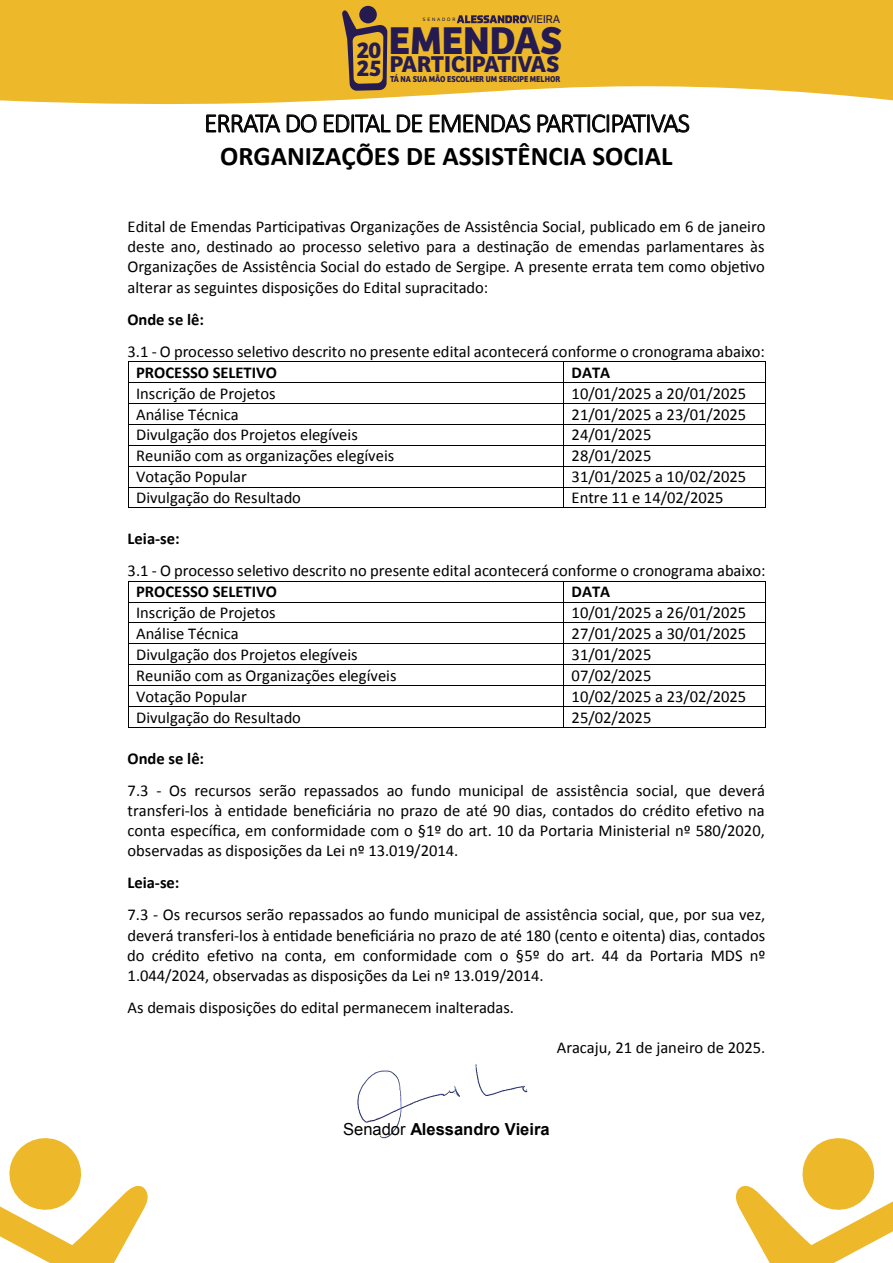
<style>
.page{position:relative;width:893px;height:1263px;background:#fff}
.page>*{position:absolute;margin:0;border:0;box-sizing:border-box;transform-origin:0 0}
.t1{font:700 40.2px "Bree";color:#251b51}
.t2{font:300 27px "Calibri";letter-spacing:-.04em;color:#000}
.t3{font:700 27px "Calibri";color:#000}
.t4{font:700 23.7px/17.9px "Bree";color:#251b51}
.t5{font:16.5px/20.1px "Calibri";color:#000;text-align:justify}
.t6{font:700 16.5px "Calibri";color:#000}
.t7{font:700 16.5px "Arial";color:#000}
.t8{font:10.8px "Prometo";color:#251b51}
.t9{font:700 8.85px "Bree";color:#251b51;scale:.91 1}
.t10{font:4.65px "Prometo";letter-spacing:.4em;color:#251b51}
.s1{font-weight:400}
</style>
<div class="page">
<img style="left:357px;top:1064px;width:171px;height:75px">
<svg style="left:206px;top:114px;width:111px;height:19px"></svg>
<svg style="left:323px;top:114px;width:100px;height:19px"></svg>
<svg style="left:429px;top:114px;width:102px;height:19px"></svg>
<svg style="left:537px;top:114px;width:153px;height:19px"></svg>
<hr style="left:128px;top:361px;width:435px;height:1px;background:#000">
<hr style="left:564px;top:361px;width:201px;height:1px;background:#000">
<hr style="left:128px;top:382px;width:435px;height:1px;background:#000">
<hr style="left:564px;top:382px;width:201px;height:1px;background:#000">
<hr style="left:128px;top:403px;width:435px;height:1px;background:#000">
<hr style="left:564px;top:403px;width:201px;height:1px;background:#000">
<hr style="left:128px;top:424px;width:435px;height:1px;background:#000">
<hr style="left:564px;top:424px;width:201px;height:1px;background:#000">
<hr style="left:128px;top:445px;width:435px;height:1px;background:#000">
<hr style="left:564px;top:445px;width:201px;height:1px;background:#000">
<hr style="left:128px;top:466px;width:435px;height:1px;background:#000">
<hr style="left:564px;top:466px;width:201px;height:1px;background:#000">
<hr style="left:128px;top:487px;width:435px;height:1px;background:#000">
<hr style="left:564px;top:487px;width:201px;height:1px;background:#000">
<svg style="left:128px;top:362px;width:1px;height:145px"></svg>
<hr style="left:128px;top:507px;width:435px;height:1px;background:#000">
<svg style="left:563px;top:361px;width:1px;height:147px"></svg>
<hr style="left:564px;top:507px;width:201px;height:1px;background:#000">
<svg style="left:765px;top:361px;width:1px;height:147px"></svg>
<hr style="left:128px;top:581px;width:435px;height:1px;background:#000">
<hr style="left:564px;top:581px;width:201px;height:1px;background:#000">
<hr style="left:128px;top:602px;width:435px;height:1px;background:#000">
<hr style="left:564px;top:602px;width:201px;height:1px;background:#000">
<hr style="left:128px;top:623px;width:435px;height:1px;background:#000">
<hr style="left:564px;top:623px;width:201px;height:1px;background:#000">
<hr style="left:128px;top:643px;width:435px;height:1px;background:#000">
<hr style="left:564px;top:643px;width:201px;height:1px;background:#000">
<hr style="left:128px;top:664px;width:435px;height:1px;background:#000">
<hr style="left:564px;top:664px;width:201px;height:1px;background:#000">
<hr style="left:128px;top:685px;width:435px;height:1px;background:#000">
<hr style="left:564px;top:685px;width:201px;height:1px;background:#000">
<hr style="left:128px;top:706px;width:435px;height:1px;background:#000">
<hr style="left:564px;top:706px;width:201px;height:1px;background:#000">
<svg style="left:128px;top:582px;width:1px;height:145px"></svg>
<hr style="left:128px;top:727px;width:435px;height:1px;background:#000">
<svg style="left:563px;top:581px;width:1px;height:147px"></svg>
<hr style="left:564px;top:727px;width:201px;height:1px;background:#000">
<svg style="left:765px;top:581px;width:1px;height:147px"></svg>
<svg style="left:0;top:0;width:893px;height:105px;background:#eebf3d"></svg>
<div style="left:359px;top:6px;width:18px;height:18px;background:#251b51;border-radius:50%"></div>
<svg style="left:342px;top:10px;width:45px;height:81px;background:#a58037"></svg>
<svg style="left:457px;top:15px;width:70px;height:8px"></svg>
<svg style="left:736px;top:1138px;width:157px;height:125px"></svg>
<svg style="left:0;top:1138px;width:148px;height:125px"></svg>
<h3 class="t4" style="left:357px;top:39px;width:26px">20<br>25</h3>
<p class="t10" style="left:423px;top:17px;width:34px">SENADOR</p>
<p class="t8" style="left:527px;top:13px;width:35px">VIEIRA</p>
<h1 class="t1" style="left:389px;top:9px;width:175px">EMENDAS</h1>
<h3 class="t4" style="left:390px;top:53px;width:171px">PARTICIPATIVAS</h3>
<p class="t9" style="left:390px;top:72px;width:189px">TÁ NA SUA MÃO ESCOLHER UM SERGIPE MELHOR</p>
<h2 class="t2" style="left:204px;top:106px;width:487px">ERRATA DO EDITAL DE EMENDAS PARTICIPATIVAS</h2>
<h2 class="t3" style="left:220px;top:137px;width:454px">ORGANIZAÇÕES DE ASSISTÊNCIA SOCIAL</h2>
<p class="t5" style="left:127px;top:216px;width:639px">Edital de Emendas Participativas Organizações de Assistência Social, publicado em 6 de janeiro deste ano, destinado ao processo seletivo para a destinação de emendas parlamentares às Organizações de Assistência Social do estado de Sergipe. A presente errata tem como objetivo alterar as seguintes disposições do Edital supracitado:</p>
<p class="t6" style="left:127px;top:307px;width:78px">Onde se lê:</p>
<p class="t5" style="left:127px;top:341px;width:639px">3.1 - O processo seletivo descrito no presente edital acontecerá conforme o cronograma abaixo:</p>
<p class="t6" style="left:136px;top:361px;width:142px">PROCESSO SELETIVO</p>
<p class="t6" style="left:572px;top:361px;width:40px">DATA</p>
<p class="t5" style="left:136px;top:383px;width:141px">Inscrição de Projetos</p>
<p class="t5" style="left:572px;top:383px;width:176px">10/01/2025 a 20/01/2025</p>
<p class="t5" style="left:136px;top:403px;width:104px">Análise Técnica</p>
<p class="t5" style="left:572px;top:403px;width:176px">21/01/2025 a 23/01/2025</p>
<p class="t5" style="left:136px;top:424px;width:223px">Divulgação dos Projetos elegíveis</p>
<p class="t5" style="left:572px;top:424px;width:81px">24/01/2025</p>
<p class="t5" style="left:136px;top:445px;width:260px">Reunião com as organizações elegíveis</p>
<p class="t5" style="left:572px;top:445px;width:81px">28/01/2025</p>
<p class="t5" style="left:136px;top:466px;width:112px">Votação Popular</p>
<p class="t5" style="left:572px;top:466px;width:176px">31/01/2025 a 10/02/2025</p>
<p class="t5" style="left:136px;top:487px;width:166px">Divulgação do Resultado</p>
<p class="t5" style="left:572px;top:487px;width:153px">Entre 11 e 14/02/2025</p>
<p class="t6" style="left:128px;top:527px;width:54px">Leia-se:</p>
<p class="t5" style="left:128px;top:560px;width:639px">3.1 - O processo seletivo descrito no presente edital acontecerá conforme o cronograma abaixo:</p>
<p class="t6" style="left:136px;top:580px;width:142px">PROCESSO SELETIVO</p>
<p class="t6" style="left:572px;top:580px;width:40px">DATA</p>
<p class="t5" style="left:136px;top:602px;width:141px">Inscrição de Projetos</p>
<p class="t5" style="left:572px;top:602px;width:176px">10/01/2025 a 26/01/2025</p>
<p class="t5" style="left:136px;top:623px;width:104px">Análise Técnica</p>
<p class="t5" style="left:572px;top:623px;width:176px">27/01/2025 a 30/01/2025</p>
<p class="t5" style="left:136px;top:644px;width:223px">Divulgação dos Projetos elegíveis</p>
<p class="t5" style="left:572px;top:644px;width:81px">31/01/2025</p>
<p class="t5" style="left:136px;top:665px;width:262px">Reunião com as Organizações elegíveis</p>
<p class="t5" style="left:572px;top:665px;width:81px">07/02/2025</p>
<p class="t5" style="left:136px;top:686px;width:112px">Votação Popular</p>
<p class="t5" style="left:572px;top:686px;width:176px">10/02/2025 a 23/02/2025</p>
<p class="t5" style="left:136px;top:706px;width:166px">Divulgação do Resultado</p>
<p class="t5" style="left:572px;top:706px;width:81px">25/02/2025</p>
<p class="t6" style="left:128px;top:746px;width:78px">Onde se lê:</p>
<p class="t5" style="left:127px;top:780px;width:639px">7.3 - Os recursos serão repassados ao fundo municipal de assistência social, que deverá transferi-los à entidade beneficiária no prazo de até 90 dias, contados do crédito efetivo na conta específica, em conformidade com o §1º do art. 10 da Portaria Ministerial nº 580/2020, observadas as disposições da Lei nº 13.019/2014.</p>
<p class="t6" style="left:127px;top:871px;width:54px">Leia-se:</p>
<p class="t5" style="left:127px;top:904px;width:640px">7.3 - Os recursos serão repassados ao fundo municipal de assistência social, que, por sua vez, deverá transferi-los à entidade beneficiária no prazo de até 180 (cento e oitenta) dias, contados do crédito efetivo na conta, em conformidade com o §5º do art. 44 da Portaria MDS nº 1.044/2024, observadas as disposições da Lei nº 13.019/2014.</p>
<p class="t5" style="left:128px;top:997px;width:388px">As demais disposições do edital permanecem inalteradas.</p>
<p class="t5" style="left:557px;top:1037px;width:210px">Aracaju, 21 de janeiro de 2025.</p>
<p class="t7" style="left:343px;top:1118px;width:208px"><span class="s1">Senador</span> Alessandro Vieira</p>
</div>
